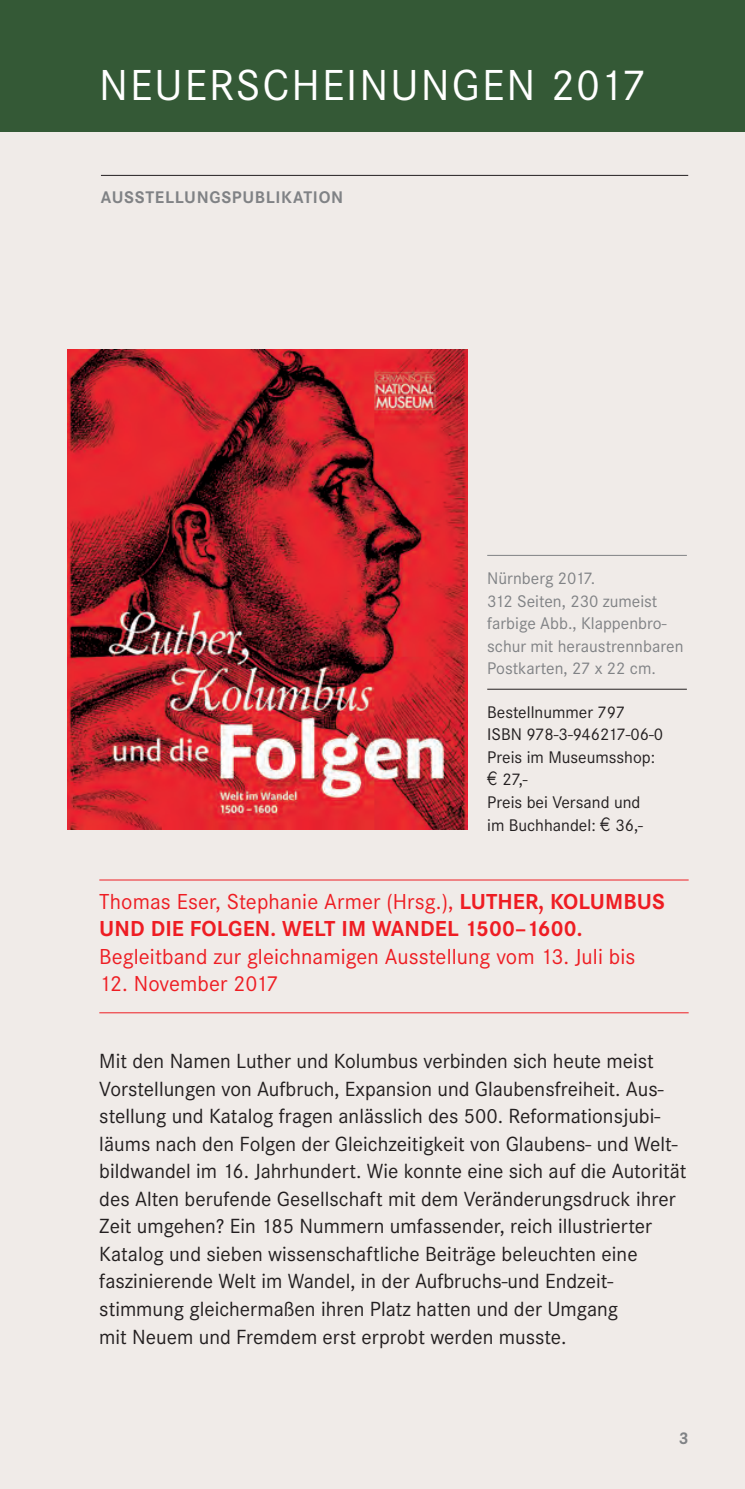
<style>
.page{position:relative;width:745px;height:1489px;background:#fff}
.page>*{position:absolute;margin:0;border:0;box-sizing:border-box;transform-origin:0 0}
.t1{font:45px "Corporate S";letter-spacing:.04em;color:#fff}
.t2{font:700 22.5px/27.5px "Corporate S";letter-spacing:.005em;color:#ee1d23}
.t3{font:22.5px "Corporate S";letter-spacing:.005em;color:#ee1d23}
.t4{font:21.25px/27.5px "Corporate S";color:#231f20}
.t5{font:17.5px/22.5px "Corporate S";color:#808285}
.t6{font:17.5px "Corporate S";color:#231f20}
.t7{font:700 17.5px "Corporate S";letter-spacing:.035em;color:#808285}
.s1{font-weight:400}
</style>
<div class="page">
<div style="left:0;top:0;width:744px;height:1488px;background:#f0ebe8"></div>
<img style="left:68px;top:350px;width:399px;height:479px">
<hr style="left:99px;top:879px;width:589px;height:1px;background:#ee1d23">
<hr style="left:99px;top:1012px;width:589px;height:1px;background:#ee1d23">
<hr style="left:487px;top:555px;width:199px;height:1px;background:#808285">
<hr style="left:487px;top:688px;width:199px;height:1px;background:#231f20">
<hr style="left:101px;top:175px;width:586px;height:1px;background:#231f20">
<div style="left:0;top:0;width:744px;height:131px;background:#345936"></div>
<h1 class="t1" style="left:99px;top:60px;width:548px">NEUERSCHEINUNGEN 2017</h1>
<p class="t7" style="left:101px;top:187px;width:243px">AUSSTELLUNGSPUBLIKATION</p>
<p class="t5" style="left:487px;top:567px;width:198px">Nürnberg 2017.<br>312 Seiten, 230 zumeist farbige Abb., Klappenbro&shy;schur mit heraustrennbaren<br>Postkarten, 27 x 22 cm.</p>
<p class="t6" style="left:487px;top:702px;width:139px">Bestellnummer 797</p>
<p class="t6" style="left:487px;top:724px;width:177px">ISBN 978-3-946217-06-0</p>
<p class="t6" style="left:487px;top:747px;width:169px">Preis im Museumsshop:</p>
<p class="t6" style="left:502px;top:769px;width:27px">27,-</p>
<p class="t6" style="left:487px;top:792px;width:155px">Preis bei Versand und</p>
<p class="t6" style="left:487px;top:814px;width:157px">im Buchhandel: 36,-</p>
<p class="t2" style="left:99px;top:887px;width:566px"><span class="s1">Thomas Eser, Stephanie Armer (Hrsg.),</span> LUTHER, KOLUMBUS<br>UND DIE FOLGEN. WELT IM WANDEL 1500–1600.</p>
<p class="t3" style="left:99px;top:943px;width:537px">Begleitband zur gleichnamigen Ausstellung vom 13. Juli bis</p>
<p class="t3" style="left:99px;top:970px;width:181px">12. November 2017</p>
<p class="t4" style="left:99px;top:1047px;width:588px">Mit den Namen Luther und Kolumbus verbinden sich heute meist Vorstellungen von Aufbruch, Expansion und Glaubensfreiheit. Aus&shy;stellung und Katalog fragen anlässlich des 500. Reformationsjubi&shy;läums nach den Folgen der Gleichzeitigkeit von Glaubens- und Welt&shy;bildwandel im 16. Jahrhundert. Wie konnte eine sich auf die Autorität des Alten berufende Gesellschaft mit dem Veränderungsdruck ihrer Zeit umgehen? Ein 185 Nummern umfassender, reich illustrierter Katalog und sieben wissenschaftliche Beiträge beleuchten eine faszinierende Welt im Wandel, in der Aufbruchs-und Endzeit&shy;stimmung gleichermaßen ihren Platz hatten und der Umgang<br>mit Neuem und Fremdem erst erprobt werden musste.</p>
<p class="t7" style="left:678px;top:1427px;width:11px">3</p>
</div>
